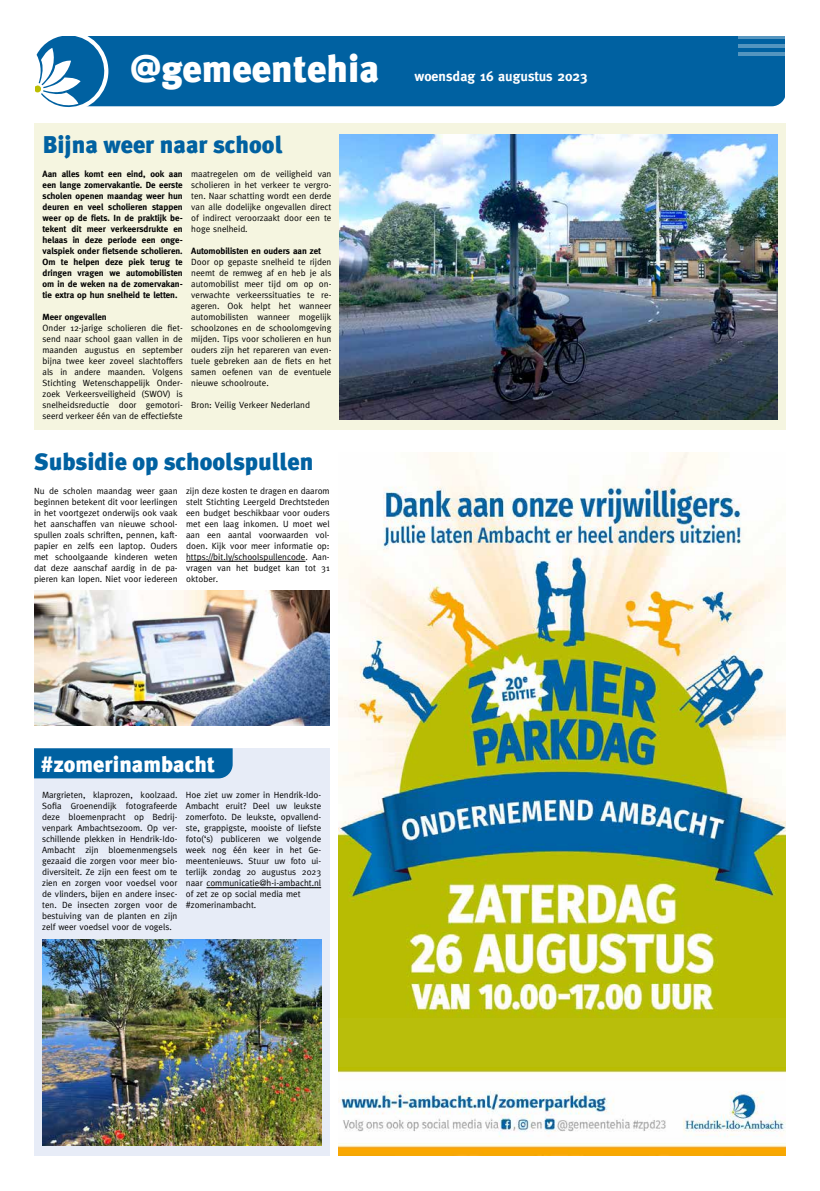
<style>
.page{position:relative;width:820px;height:1191px;background:#fff}
.page>*{position:absolute;margin:0;border:0;box-sizing:border-box;transform-origin:0 0}
.t1{font:900 38px "Meta Plus";color:#fff}
.t2{font:900 24px "Meta Plus";color:#0061a1}
.t3{font:900 22px "Meta Plus";color:#fff}
.t4{font:700 14px "Meta";color:#fff}
.t5{font:9px/11px "Meta";color:#000;text-align:justify}
.t6{font:700 9px/11px "Meta";color:#000;text-align:justify}
</style>
<div class="page">
<div style="left:106px;top:36px;width:679px;height:70px;background:#0061a1"></div>
<svg style="left:737px;top:36px;width:48px;height:3px"></svg>
<hr style="left:737px;top:53px;width:48px;height:3px;background:#fff">
<hr style="left:737px;top:44px;width:48px;height:3px;background:#fff">
<svg style="left:35px;top:36px;width:71px;height:72px"></svg>
<div style="left:34px;top:123px;width:751px;height:306px;background:#f5f5e0"></div>
<hr style="left:186px;top:561px;width:119px;height:1px;background:#000">
<img style="left:340px;top:135px;width:437px;height:284px">
<div style="left:34px;top:748px;width:295px;height:407px;background:#e7ecf7"></div>
<hr style="left:206px;top:887px;width:115px;height:1px;background:#000">
<div style="left:34px;top:748px;width:198px;height:30px;background:#0061a1"></div>
<img style="left:42px;top:939px;width:279px;height:207px">
<img style="left:34px;top:590px;width:295px;height:135px">
<img style="left:338px;top:1066px;width:447px;height:89px">
<img style="left:338px;top:452px;width:447px;height:566px">
<div style="left:338px;top:1018px;width:447px;height:48px;background:#b9be0b"></div>
<h1 class="t1" style="left:131px;top:51px;width:250px">@gemeentehia</h1>
<h2 class="t2" style="left:43px;top:133px;width:241px">Bijna weer naar school</h2>
<p class="t6" style="left:43px;top:169px;width:142px">Aan alles komt een eind, ook aan een lange zomervakantie. De eerste scholen openen maandag weer hun deuren en veel scholieren stappen weer op de fiets. In de praktijk be&shy;tekent dit meer verkeersdrukte en helaas in deze periode een onge&shy;valspiek onder fietsende scholieren.<br>Om te helpen deze piek terug te dringen vragen we automobilisten om in de weken na de zomervakan&shy;tie extra op hun snelheid te letten.</p>
<p class="t6" style="left:43px;top:312px;width:66px">Meer ongevallen</p>
<p class="t5" style="left:43px;top:322px;width:142px">Onder 12-jarige scholieren die fiet&shy;send naar school gaan vallen in de maanden augustus en september bijna twee keer zoveel slachtoffers als in andere maanden. Volgens Stichting Wetenschappelijk Onder&shy;zoek Verkeersveiligheid (SWOV) is snelheidsreductie door gemotori&shy;seerd verkeer één van de effectiefste</p>
<p class="t5" style="left:191px;top:168px;width:142px">maatregelen om de veiligheid van scholieren in het verkeer te vergro&shy;ten. Naar schatting wordt een derde van alle dodelijke ongevallen direct of indirect veroorzaakt door een te hoge snelheid.</p>
<p class="t6" style="left:191px;top:245px;width:131px">Automobilisten en ouders aan zet</p>
<p class="t5" style="left:191px;top:256px;width:142px">Door op gepaste snelheid te rijden neemt de remweg af en heb je als automobilist meer tijd om op on&shy;verwachte verkeerssituaties te re&shy;ageren. Ook helpt het wanneer automobilisten wanneer mogelijk schoolzones en de schoolomgeving mijden. Tips voor scholieren en hun ouders zijn het repareren van even&shy;tuele gebreken aan de fiets en het samen oefenen van de eventuele nieuwe schoolroute.</p>
<p class="t5" style="left:191px;top:399px;width:120px">Bron: Veilig Verkeer Nederland</p>
<h2 class="t2" style="left:34px;top:451px;width:281px">Subsidie op schoolspullen</h2>
<p class="t5" style="left:34px;top:485px;width:145px">Nu de scholen maandag weer gaan beginnen betekent dit voor leerlingen in het voortgezet onderwijs ook vaak het aanschaffen van nieuwe school&shy;spullen zoals schriften, pennen, kaft&shy;papier en zelfs een laptop. Ouders met schoolgaande kinderen weten dat deze aanschaf aardig in de pa&shy;pieren kan lopen. Niet voor iedereen</p>
<p class="t5" style="left:186px;top:485px;width:145px">zijn deze kosten te dragen en daarom stelt Stichting Leergeld Drechtsteden een budget beschikbaar voor ouders met een laag inkomen. U moet wel aan een aantal voorwaarden vol&shy;doen. Kijk voor meer informatie op: https://bit.ly/schoolspullencode. Aan&shy;vragen van het budget kan tot 31 oktober.</p>
<h3 class="t4" style="left:414px;top:68px;width:175px">woensdag 16 augustus 2023</h3>
<h3 class="t3" style="left:41px;top:753px;width:176px">#zomerinambacht</h3>
<p class="t5" style="left:42px;top:789px;width:137px">Margrieten, klaprozen, koolzaad.<br>Sofia Groenendijk fotografeerde deze bloemenpracht op Bedrij&shy;venpark Ambachtsezoom. Op ver&shy;schillende plekken in Hendrik-Ido-Ambacht zijn bloemenmengsels gezaaid die zorgen voor meer bio&shy;diversiteit. Ze zijn een feest om te zien en zorgen voor voedsel voor de vlinders, bijen en andere insec&shy;ten. De insecten zorgen voor de bestuiving van de planten en zijn zelf weer voedsel voor de vogels.</p>
<p class="t5" style="left:186px;top:789px;width:137px;text-align:left">Hoe ziet uw zomer in Hendrik-Ido-<br>Ambacht eruit? Deel uw leukste zomerfoto. De leukste, opvallend&shy;ste, grappigste, mooiste of liefste foto(‘s) publiceren we volgende week nog één keer in het Ge&shy;meentenieuws. Stuur uw foto ui&shy;terlijk zondag 20 augustus 2023 naar communicatie@h-i-ambacht.nl of zet ze op social media met #zomerinambacht.</p>
</div>
